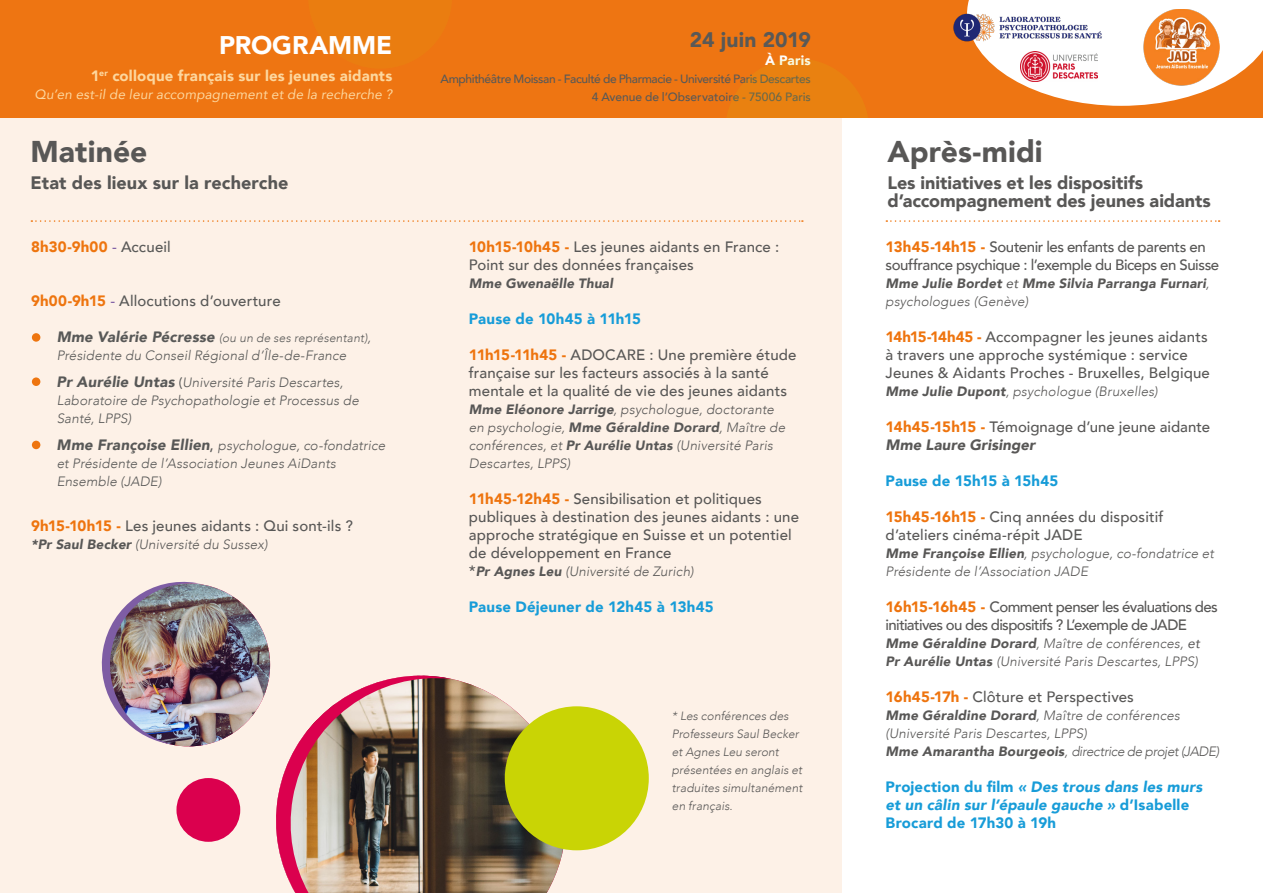
<style>
.page{position:relative;width:1263px;height:893px;background:#fff}
.page>*{position:absolute;margin:0;border:0;box-sizing:border-box;transform-origin:0 0}
.t1{font:900 30px "Avenir";color:#585756}
.t2{font:900 25.5px "Avenir";color:#fff}
.t3{font:900 21px "Avenir";color:#595957}
.t4{font:900 18px/18px "Avenir";letter-spacing:-.005em;color:#585756}
.t5{font:500 15px/18px "Avenir";letter-spacing:.01em;color:#585756}
.t6{font:italic 900 15px/18px "Avenir";letter-spacing:.015em;color:#179cd8}
.t7{font:500 15px/18px "Avenir";letter-spacing:-.03em;color:#585756}
.t8{font:500 15px/18px "Avenir";letter-spacing:-.04em;color:#585756}
.t9{font:900 15px "Avenir";letter-spacing:.01em;color:#179cd8}
.t10{font:900 15px "Avenir";letter-spacing:.01em;color:#fdd79e}
.t11{font:500 15px "Avenir";letter-spacing:.01em;color:#585857}
.t12{font:900 15px "Avenir";letter-spacing:.01em;color:#ee750f}
.t13{font:italic 300 13.5px/18px "Avenir";letter-spacing:.01em;color:#585756}
.t14{font:italic 300 13.5px/18px "Avenir";letter-spacing:.01em;color:#585857}
.t15{font:italic 900 13.5px/18px "Avenir";letter-spacing:.015em;color:#585756}
.t16{font:italic 13.5px "Avenir";letter-spacing:.01em;color:#fdd79e}
.t17{font:900 13.5px "Avenir";letter-spacing:.015em;color:#fff}
.t18{font:italic 300 12px/18px "Avenir";letter-spacing:.01em;color:#585756}
.t19{font:500 12px/18px "Avenir";letter-spacing:-.03em;color:#595957;text-align:right}
.t20{font:italic 300 12px "Avenir";letter-spacing:.02em;color:#585857}
.s1{font-weight:500;color:#7e5da4}
.s2{font-weight:500;color:#585857}
.s3{font-weight:900;color:#ee750f}
.s4{color:#7e5da4}
.s5{font-weight:900;font-size:15px}
.s6{font-size:13.5px}
.s7{font-weight:500;font-style:normal}
.s8{font-weight:500;font-style:normal;font-size:15px}
.s9{font-weight:900;color:#ee740e}
.s10{font-weight:900}
.s11{color:#585856}
.s12{font-weight:300}
.s13{font-weight:300;color:#585856}
.s14{font-weight:400}
.s15{font-weight:900;font-style:italic}
.s16{font-style:normal}
</style>
<div class="page">
<div style="left:0;top:0;width:842px;height:893px;background:#fdf1e7"></div>
<img style="left:453px;top:679px;width:113px;height:214px">
<img style="left:107px;top:583px;width:163px;height:163px;border-radius:82px">
<div style="left:505px;top:706px;width:144px;height:144px;background:#c9d405;border-radius:50%"></div>
<div style="left:176px;top:778px;width:64px;height:64px;background:#db004e;border-radius:32px"></div>
<div style="left:32px;top:333px;width:8px;height:9px;background:#ee750f;border-radius:50%"></div>
<div style="left:32px;top:377px;width:8px;height:9px;background:#ee750f;border-radius:50%"></div>
<div style="left:32px;top:441px;width:8px;height:8px;background:#ee750f;border-radius:50%"></div>
<img style="left:276px;top:675px;width:177px;height:218px">
<img style="left:101px;top:581px;width:100px;height:164px">
<div style="left:0;top:0;width:1263px;height:117px;background:#ee7512"></div>
<svg style="left:967px;top:0;width:296px;height:106px"></svg>
<img style="left:1021px;top:52px;width:77px;height:29px">
<img style="left:953px;top:11px;width:150px;height:33px">
<svg style="left:727px;top:59px;width:140px;height:58px"></svg>
<svg style="left:886px;top:220px;width:334px;height:2px"></svg>
<svg style="left:31px;top:220px;width:772px;height:2px"></svg>
<img style="left:1143px;top:9px;width:76px;height:76px">
<h2 class="t2" style="left:219px;top:23px;width:175px">PROGRAMME</h2>
<p class="t10" style="left:91px;top:63px;width:303px">1<sup>er</sup> colloque français sur les jeunes aidants</p>
<p class="t16" style="left:35px;top:86px;width:359px">Qu’en est-il de leur accompagnement et de la recherche ?</p>
<h3 class="t3" style="left:690px;top:21px;width:122px">24 juin 2019</h3>
<p class="t17" style="left:765px;top:48px;width:47px">À Paris</p>
<p class="t19" style="left:440px;top:69px;width:372px">Amphithéâtre Moissan - Faculté de Pharmacie - Université Paris Descartes<br>4 Avenue de l’Observatoire - 75006 Paris</p>
<h1 class="t1" style="left:31px;top:126px;width:118px">Matinée</h1>
<p class="t4" style="left:31px;top:173px;width:259px">Etat des lieux sur la recherche</p>
<h1 class="t1" style="left:887px;top:126px;width:157px">Après-midi</h1>
<p class="t4" style="left:887px;top:173px;width:325px">Les initiatives et les dispositifs d’accompagnement des jeunes aidants</p>
<p class="t12" style="left:31px;top:234px;width:141px">8h30-9h00 <span class="s1">-</span> <span class="s2">Accueil</span></p>
<p class="t11" style="left:31px;top:288px;width:251px"><span class="s3">9h00-9h15</span> <span class="s4">-</span> Allocutions d’ouverture</p>
<p class="t20" style="left:57px;top:331px;width:316px"><span class="s5">Mme Valérie Pécresse</span> (ou un de ses représentant)<span class="s6">,</span></p>
<p class="t14" style="left:57px;top:342px;width:291px;line-height:27px">Présidente du Conseil Régional d’Île-de-France<br><span class="s5">Pr Aurélie Untas</span> <span class="s7">(</span>Université Paris Descartes,</p>
<p class="t14" style="left:57px;top:391px;width:304px">Laboratoire de Psychopathologie et Processus de<br>Santé, LPPS)</p>
<p class="t14" style="left:57px;top:436px;width:330px"><span class="s5">Mme Françoise Ellien</span><span class="s8">,</span> psychologue, co-fondatrice et Présidente de l’Association Jeunes AiDants<br>Ensemble (JADE)</p>
<p class="t5" style="left:31px;top:516px;width:323px"><span class="s9">9h15-10h15 -</span> Les jeunes aidants : Qui sont-ils ?</p>
<p class="t13" style="left:31px;top:535px;width:238px"><span class="s10">*Pr Saul Becker</span> (Université du Sussex)</p>
<p class="t5" style="left:469px;top:237px;width:312px"><span class="s9">10h15-10h45 -</span> Les jeunes aidants en France :<br>Point sur des données françaises</p>
<p class="t15" style="left:469px;top:274px;width:146px">Mme Gwenaëlle Thual</p>
<p class="t9" style="left:469px;top:306px;width:174px">Pause de 10h45 à 11h15</p>
<p class="t5" style="left:469px;top:345px;width:329px"><span class="s9">11h15-11h45 -</span> ADOCARE : Une première étude française sur les facteurs associés à la santé mentale et la qualité de vie des jeunes aidants</p>
<p class="t13" style="left:469px;top:400px;width:318px"><span class="s10">Mme Eléonore Jarrige</span>, psychologue, doctorante en psychologie, <span class="s10">Mme Géraldine Dorard</span>, Maître de conférences, et <span class="s10">Pr Aurélie Untas</span> (Université Paris Descartes, LPPS)</p>
<p class="t5" style="left:469px;top:489px;width:332px"><span class="s9">11h45-12h45 -</span> Sensibilisation et politiques publiques à destination des jeunes aidants : une approche <span class="s11">stratégique</span> en Suisse et un potentiel de développement en France</p>
<p class="t15" style="left:469px;top:562px;width:226px"><span class="s8">*</span>Pr Agnes Leu <span class="s12">(</span><span class="s13">Université</span> <span class="s12">de Zurich)</span></p>
<p class="t9" style="left:469px;top:594px;width:246px">Pause Déjeuner de 12h45 à 13h45</p>
<p class="t18" style="left:672px;top:707px;width:132px">* Les conférences des<br>Professeurs Saul Becker et Agnes Leu seront présentées en anglais et traduites simultanément en français.</p>
<p class="t7" style="left:885px;top:237px;width:335px"><span class="s9">13h45-14h15 -</span> Soutenir les enfants de parents en souffrance psychique : l’exemple du Biceps en Suisse</p>
<p class="t15" style="left:885px;top:274px;width:325px">Mme Julie Bordet <span class="s14">et</span> Mme Silvia Parranga Furnari<span class="s12">, psychologues (Genève)</span></p>
<p class="t5" style="left:885px;top:327px;width:326px"><span class="s9">14h15-14h45 -</span> Accompagner les jeunes aidants à travers une approche systémique : service<br>Jeunes &amp; Aidants Proches - Bruxelles, Belgique</p>
<p class="t13" style="left:885px;top:382px;width:274px"><span class="s10">Mme Julie Dupont</span>, psychologue (Bruxelles)</p>
<p class="t5" style="left:885px;top:417px;width:326px"><span class="s9">14h45-15h15 -</span> Témoignage d’une jeune aidante<br><span class="s15">Mme Laure Grisinger</span></p>
<p class="t9" style="left:885px;top:468px;width:174px">Pause de 15h15 à 15h45</p>
<p class="t5" style="left:885px;top:507px;width:279px"><span class="s9">15h45-16h15 -</span> Cinq années du dispositif d’ateliers cinéma-répit JADE</p>
<p class="t13" style="left:885px;top:544px;width:330px"><span class="s10">Mme Françoise Ellien</span>, psychologue, co-fondatrice et<br>Présidente de l’Association JADE</p>
<p class="t8" style="left:885px;top:597px;width:334px"><span class="s9">16h15-16h45 -</span> Comment penser les évaluations des initiatives ou des dispositifs ? L’exemple de JADE</p>
<p class="t13" style="left:885px;top:634px;width:316px"><span class="s10">Mme Géraldine Dorard</span>, Maître de conférences, <span class="s14">et<br></span><span class="s10">Pr Aurélie Untas</span> (Université Paris Descartes, LPPS)</p>
<p class="t5" style="left:885px;top:687px;width:250px"><span class="s9">16h45-17h -</span> Clôture et Perspectives</p>
<p class="t13" style="left:885px;top:706px;width:335px"><span class="s10">Mme Géraldine Dorard</span>, Maître de conférences (Université Paris Descartes, LPPS)<br><span class="s10">Mme Amarantha Bourgeois</span>, directrice de projet (JADE)</p>
<p class="t6" style="left:885px;top:778px;width:318px"><span class="s16">Projection du film</span> « Des trous dans les murs et un câlin sur l’épaule gauche » <span class="s16">d’Isabelle<br>Brocard de 17h30 à 19h</span></p>
</div>
